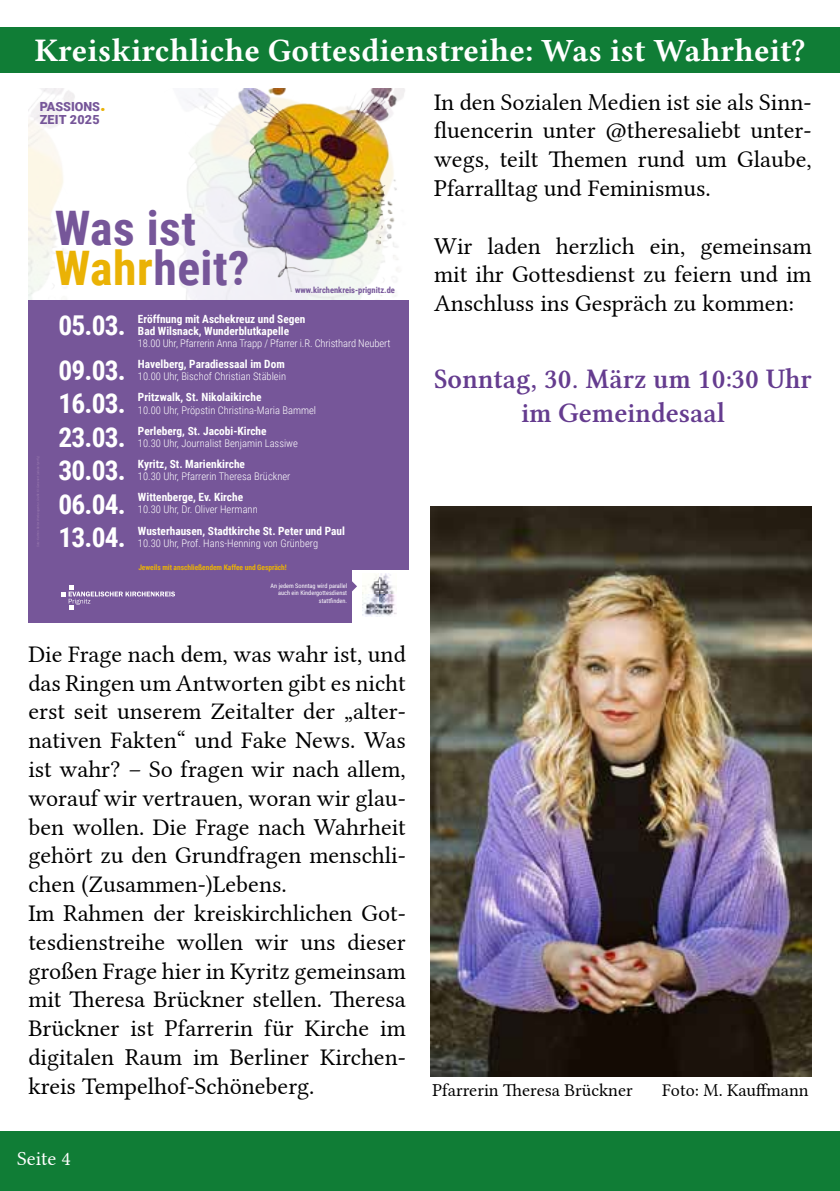
<style>
.page{position:relative;width:840px;height:1191px;background:#fff}
.page>*{position:absolute;margin:0;border:0;box-sizing:border-box;transform-origin:0 0}
.t1{font:700 47.6px/40.6px "Roboto Condensed";letter-spacing:.01em;color:#765699}
.t2{font:32px "Lin Libertine B";color:#fff}
.t3{font:28px/33.6px "Lin Libertine Z";color:#653c8f;text-align:center}
.t4{font:700 27.4px/33.4px "Roboto Condensed";letter-spacing:-.03em;color:#fff}
.t5{font:24px/28.8px "Lin Libertine";color:#000;text-align:justify}
.t6{font:20px "Lin Libertine";color:#fff}
.t7{font:18px "Lin Libertine";color:#000}
.t8{font:900 12.6px/12.6px "Roboto";color:#765699}
.t9{font:700 11.4px "Roboto Condensed";color:#fff}
.t10{font:700 11.2px "Roboto Condensed";color:#fff}
.t11{font:300 10.6px "Roboto Condensed";color:#fff}
.t12{font:700 8.4px "Roboto Condensed";color:#765699}
.t13{font:700 7.6px "Roboto Condensed";letter-spacing:-.01em;color:#eab205}
.t14{font:6.2px/7.6px "Roboto Condensed";color:#fff;text-align:right}
.s1{font-size:18.8px;color:#eab205}
.s2{color:#eab205}
</style>
<div class="page">
<div style="left:0;top:1131px;width:839px;height:60px;background:#107d36"></div>
<svg style="left:839px;top:28px;width:1px;height:45px"></svg>
<div style="left:0;top:28px;width:839px;height:45px;background:#107d36"></div>
<img style="left:430px;top:506px;width:380px;height:570px">
<div style="left:29px;top:300px;width:380px;height:322px;background:#765699"></div>
<svg style="left:61px;top:585px;width:114px;height:25px"></svg>
<img style="left:203px;top:88px;width:203px;height:203px">
<div style="left:352px;top:570px;width:57px;height:52px;background:#fff"></div>
<img style="left:362px;top:573px;width:34px;height:43px">
<svg style="left:352px;top:581px;width:5px;height:11px"></svg>
<h2 class="t2" style="left:35px;top:28px;width:771px">Kreiskirchliche Gottesdienstreihe: Was ist Wahrheit?</h2>
<p class="t8" style="left:40px;top:100px;width:68px">PASSIONS<span class="s1">.<br></span>ZEIT 2025</p>
<h1 class="t1" style="left:55px;top:206px;width:196px">Was ist<br><span class="s2">Wahr</span>heit?</h1>
<p class="t12" style="left:295px;top:284px;width:101px">www.kirchenkreis-prignitz.de</p>
<p class="t4" style="left:58px;top:301px;width:69px;line-height:45px">05.03.<br>09.03.</p>
<p class="t4" style="left:58px;top:386px;width:69px;text-align:justify">16.03.<br>23.03.<br>30.03.<br>06.04.<br>13.04.</p>
<p class="t10" style="left:138px;top:311px;width:169px">Eröffnung mit Aschekreuz und Segen</p>
<p class="t9" style="left:138px;top:323px;width:153px">Bad Wilsnack, Wunderblutkapelle</p>
<p class="t11" style="left:138px;top:336px;width:254px">18.00 Uhr, Pfarrerin Anna Trapp / Pfarrer i.R. Christhard Neubert</p>
<p class="t9" style="left:138px;top:356px;width:148px">Havelberg, Paradiessaal im Dom</p>
<p class="t11" style="left:138px;top:369px;width:149px">10.00 Uhr, Bischof Christian Stäblein</p>
<p class="t9" style="left:138px;top:389px;width:125px">Pritzwalk, St. Nikolaikirche</p>
<p class="t11" style="left:138px;top:402px;width:179px">10.00 Uhr, Pröpstin Christina-Maria Bammel</p>
<p class="t9" style="left:138px;top:423px;width:130px">Perleberg, St. Jacobi-Kirche</p>
<p class="t11" style="left:138px;top:435px;width:161px">10.30 Uhr, Journalist Benjamin Lassiwe</p>
<p class="t9" style="left:138px;top:456px;width:108px">Kyritz, St. Marienkirche</p>
<p class="t11" style="left:138px;top:469px;width:154px">10.30 Uhr, Pfarrerin Theresa Brückner</p>
<p class="t9" style="left:138px;top:489px;width:107px">Wittenberge, Ev. Kirche</p>
<p class="t11" style="left:138px;top:502px;width:121px">10.30 Uhr, Dr. Oliver Hermann</p>
<p class="t9" style="left:138px;top:522px;width:208px">Wusterhausen, Stadtkirche St. Peter und Paul</p>
<p class="t11" style="left:138px;top:535px;width:181px">10.30 Uhr, Prof. Hans-Henning von Grünberg</p>
<p class="t13" style="left:138px;top:562px;width:150px">Jeweils mit anschließendem Kaffee und Gespräch!</p>
<p class="t14" style="left:270px;top:581px;width:78px">An jedem Sonntag wird parallel auch ein Kindergottesdienst stattfinden.</p>
<p class="t5" style="left:28px;top:637px;width:379px;text-align:left">Die Frage nach dem, was wahr ist, und das Ringen um Antworten gibt es nicht erst seit unserem Zeitalter der „alter&shy;nativen Fakten“ und Fake News. Was ist wahr? – So fragen wir nach allem, worauf wir vertrauen, woran wir glau&shy;ben wollen. Die Frage nach Wahrheit gehört zu den Grundfragen menschli&shy;chen (Zusammen-)Lebens.<br>Im Rahmen der kreiskirchlichen Got&shy;tesdienstreihe wollen wir uns dieser großen Frage hier in Kyritz gemeinsam mit Theresa Brückner stellen. Theresa Brückner ist Pfarrerin für Kirche im digitalen Raum im Berliner Kirchen&shy;kreis Tempelhof-Schöneberg.</p>
<p class="t6" style="left:17px;top:1142px;width:55px">Seite 4</p>
<p class="t5" style="left:434px;top:85px;width:379px">In den Sozialen Medien ist sie als Sinn&shy;fluencerin unter @theresaliebt unter&shy;wegs, teilt Themen rund um Glaube, Pfarralltag und Feminismus.</p>
<p class="t5" style="left:434px;top:229px;width:379px">Wir laden herzlich ein, gemeinsam mit ihr Gottesdienst zu feiern und im Anschluss ins Gespräch zu kommen:</p>
<p class="t3" style="left:434px;top:363px;width:379px">Sonntag, 30. März um 10:30 Uhr im Gemeindesaal</p>
<p class="t7" style="left:432px;top:1075px;width:202px">Pfarrerin Theresa Brückner</p>
<p class="t7" style="left:662px;top:1075px;width:148px">Foto: M. Kauffmann</p>
</div>
